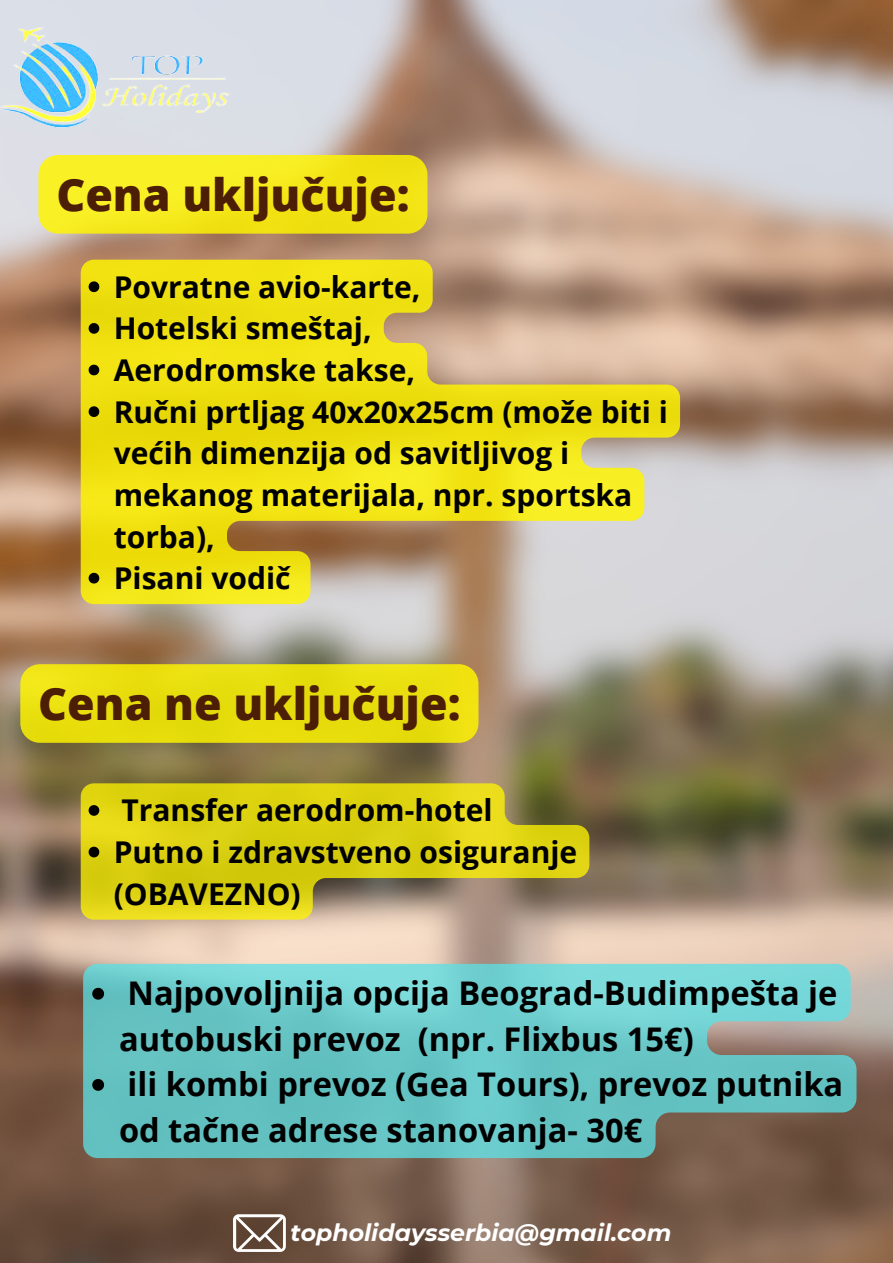
<style>
.page{position:relative;width:893px;height:1263px;background:#fff}
.page>*{position:absolute;margin:0;border:0;box-sizing:border-box;transform-origin:0 0}
.t1{font:800 44.7px "Open Sans";color:#4d1e06}
.t2{font:700 32.62px/45.6px "Open Sans";color:#000}
.t3{font:700 30px/41.6px "Open Sans";color:#000}
.t4{font:italic 700 23.62px "Montserrat";color:#fff}
</style>
<div class="page">
<img style="left:0;top:0;width:893px;height:1263px">
<img style="left:0;top:0;width:250px;height:168px">
<svg style="left:233px;top:1214px;width:53px;height:38px"></svg>
<svg style="left:38px;top:155px;width:389px;height:79px;background:#f3e71e"></svg>
<svg style="left:81px;top:260px;width:599px;height:344px;background:#e0ce40"></svg>
<svg style="left:89px;top:281px;width:10px;height:11px"></svg>
<svg style="left:89px;top:323px;width:10px;height:11px"></svg>
<svg style="left:89px;top:365px;width:10px;height:10px"></svg>
<svg style="left:89px;top:406px;width:10px;height:11px"></svg>
<svg style="left:89px;top:573px;width:10px;height:10px"></svg>
<svg style="left:20px;top:664px;width:458px;height:79px;background:#e7dd0e"></svg>
<svg style="left:81px;top:783px;width:508px;height:137px;background:#cbbf24"></svg>
<svg style="left:89px;top:805px;width:10px;height:11px"></svg>
<svg style="left:89px;top:847px;width:10px;height:10px"></svg>
<svg style="left:83px;top:964px;width:773px;height:194px;background:#6cbfbe"></svg>
<svg style="left:92px;top:988px;width:12px;height:12px"></svg>
<svg style="left:92px;top:1079px;width:12px;height:12px"></svg>
<h1 class="t1" style="left:56px;top:163px;width:355px">Cena uključuje:</h1>
<p class="t3" style="left:114px;top:265px;width:556px">Povratne avio-karte,<br>Hotelski smeštaj,<br>Aerodromske takse,<br>Ručni prtljag 40x20x25cm (može biti i većih dimenzija od savitljivog i mekanog materijala, npr. sportska torba),<br>Pisani vodič</p>
<h1 class="t1" style="left:38px;top:673px;width:424px">Cena ne uključuje:</h1>
<p class="t3" style="left:114px;top:789px;width:465px">Transfer aerodrom-hotel<br>Putno i zdravstveno osiguranje (OBAVEZNO)</p>
<p class="t2" style="left:119px;top:970px;width:726px">Najpovoljnija opcija Beograd-Budimpešta je autobuski prevoz (npr. Flixbus 15€)<br>ili kombi prevoz (Gea Tours), prevoz putnika od tačne adrese stanovanja- 30€</p>
<p class="t4" style="left:290px;top:1218px;width:382px">topholidaysserbia@gmail.com</p>
</div>
